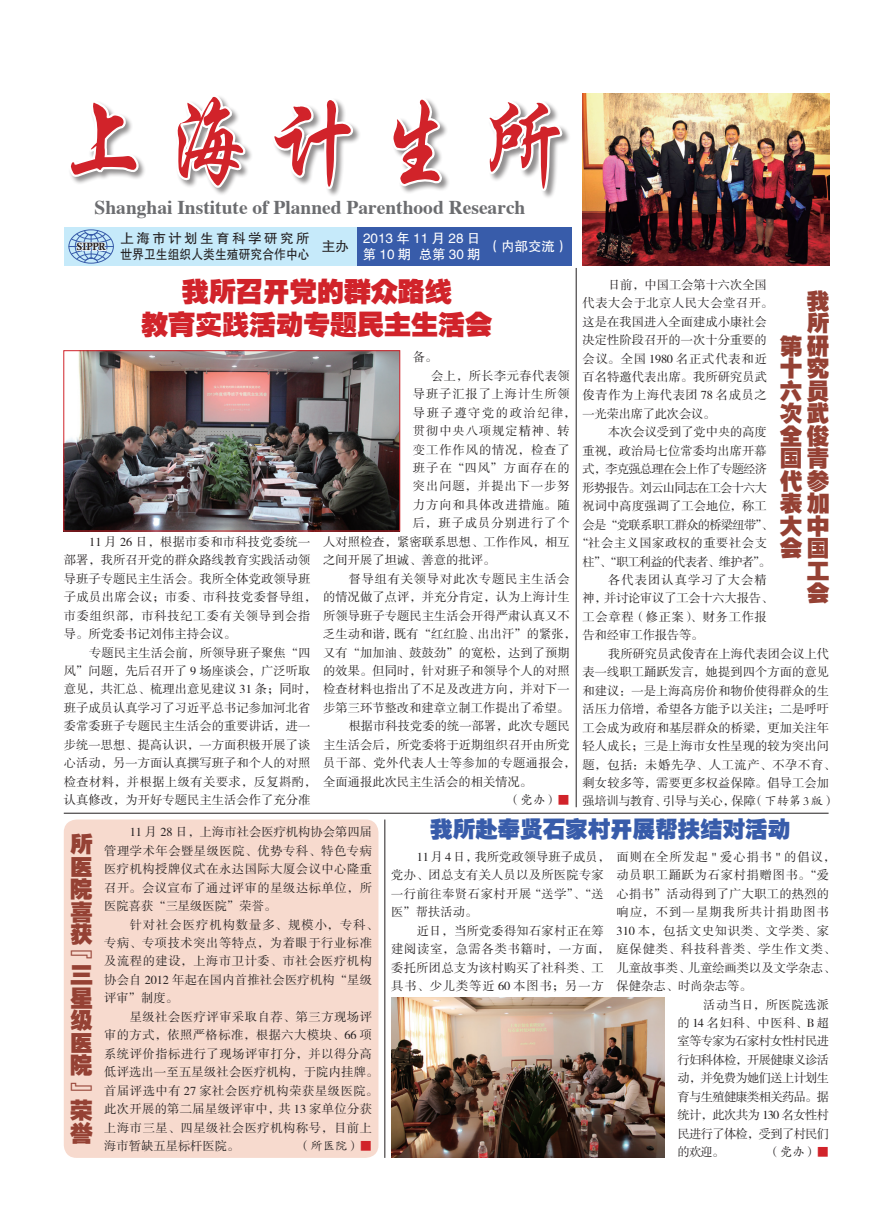
<style>
.page{position:relative;width:893px;height:1225px;background:#fff}
.page>*{position:absolute;margin:0;border:0;box-sizing:border-box;transform-origin:0 0}
.t1{font:100.95px "FZXKJW GB1 0";letter-spacing:.165em;color:#d1232a;scale:.89 1}
.t2{font:27px/32.4px "FZCCHJW GB1 0";color:#d1232a;text-align:center}
.t3{font:22.5px/22.5px "FZCCHJW GB1 0";color:#954134;text-align:justify}
.t4{font:22.5px "FZCCHJW GB1 0";color:#385caa}
.t5{font:700 19.5px "Times";color:#6c6d70}
.t6{font:13.5px/16.2px "FZHTJW GB1 0";letter-spacing:.005em;color:#231f20}
.t7{font:13.5px/16.2px "FZHTJW GB1 0";color:#fff}
.t8{font:12.3px/18.5px "FZSSJW GB1 0";letter-spacing:.005em;color:#231f20}
.t9{font:12.3px/18.5px "FZSSJW GB1 0";letter-spacing:.04em;color:#231f20}
.t10{font:12.3px/18.5px "FZSSJW GB1 0";letter-spacing:.045em;color:#231f20}
.t11{font:12.3px "FZSSJW GB1 0";letter-spacing:.075em;color:#231f20}
.t12{font:12.3px "FZSSJW GB1 0";letter-spacing:-.055em;color:#231f20}
.t13{font:12.3px "FZSSJW GB1 0";letter-spacing:.06em;color:#231f20}
.t14{font:12.3px "FZSSJW GB1 0";letter-spacing:.05em;color:#231f20}
.t15{font:12.3px "FZSSJW GB1 0";letter-spacing:-.065em;color:#231f20}
.t16{font:12.3px "FZSSJW GB1 0";letter-spacing:.03em;color:#231f20}
.t17{font:12.3px "FZSSJW GB1 0";letter-spacing:.09em;color:#231f20}
.t18{font:12.3px "FZSSJW GB1 0";letter-spacing:-.02em;color:#231f20}
.t19{font:12.3px "FZSSJW GB1 0";letter-spacing:-.03em;color:#231f20}
.t20{font:12.3px "FZSSJW GB1 0";letter-spacing:-.07em;color:#231f20}
.t21{font:12.3px "FZSSJW GB1 0";letter-spacing:-.06em;color:#231f20}
.t22{font:12.3px "FZKTJW GB1 0";color:#231f20}
.t23{font:12.3px "FZSSJW GB1 0";letter-spacing:.055em;color:#231f20}
.t24{font:12.3px "FZSSJW GB1 0";letter-spacing:-.045em;color:#231f20}
.t25{font:12.3px "FZSSJW GB1 0";letter-spacing:.085em;color:#231f20}
.t26{font:12.3px "FZSSJW GB1 0";letter-spacing:.07em;color:#231f20}
.t27{font:12.3px "FZSSJW GB1 0";letter-spacing:.125em;color:#231f20}
.t28{font:12.3px "FZSSJW GB1 0";letter-spacing:.035em;color:#231f20}
.t29{font:10.5px "Calis MT Bol";letter-spacing:-.025em;color:#231f20}
.s1{font-family:"FZSSJW GB1 0";color:#d1232a}
.s2{font-family:"FZKTJW GB1 0"}
</style>
<div class="page">
<div style="left:64px;top:819px;width:314px;height:338px;background:#f7dace;border-radius:13px"></div>
<svg style="left:70px;top:96px;width:496px;height:97px"></svg>
<div style="left:64px;top:227px;width:507px;height:39px;background:#c6eafa"></div>
<div style="left:357px;top:227px;width:214px;height:39px;background:#385caa"></div>
<svg style="left:68px;top:229px;width:46px;height:35px"></svg>
<hr style="left:576px;top:268px;width:1px;height:539px;background:#231f20">
<img style="left:583px;top:94px;width:246px;height:171px">
<img style="left:65px;top:352px;width:333px;height:177px">
<div style="left:63px;top:350px;width:337px;height:181px;border:1px solid #d1232a"></div>
<hr style="left:64px;top:813px;width:765px;height:1px;background:#231f20">
<hr style="left:384px;top:819px;width:1px;height:338px;background:#231f20">
<img style="left:391px;top:998px;width:274px;height:159px">
<h1 class="t1" style="left:58px;top:90px;width:575px">上海计生所</h1>
<h3 class="t5" style="left:95px;top:195px;width:432px">Shanghai Institute of Planned Parenthood Research</h3>
<p class="t7" style="left:363px;top:231px;width:119px">2013 年 11 月 28 日第10期 总第30期</p>
<p class="t6" style="left:120px;top:231px;width:191px">上海市计划生育科学研究所世界卫生组织人类生殖研究合作中心</p>
<p class="t6" style="left:322px;top:238px;width:28px">主办</p>
<p class="t7" style="left:488px;top:238px;width:82px">（内部交流）</p>
<p class="t29" style="left:77px;top:240px;width:31px">SIPPR</p>
<h2 class="t2" style="left:141px;top:276px;width:352px">我所召开党的群众路线<br>教育实践活动专题民主生活会</h2>
<p class="t8" style="left:64px;top:533px;width:254px;text-indent:25px">11 月 26 日，根据市委和市科技党委统一部署，我所召开党的群众路线教育实践活动领导班子专题民主生活会。我所全体党政领导班子成员出席会议；市委、市科技党委督导组，市委组织部，市科技纪工委有关领导到会指导。所党委书记刘伟主持会议。</p>
<p class="t8" style="left:64px;top:644px;width:254px;text-indent:25px">专题民主生活会前，所领导班子聚焦“四风”问题，先后召开了 9 场座谈会，广泛听取意见，共汇总、梳理出意见建议 31 条；同时，班子成员认真学习了习近平总书记参加河北省委常委班子专题民主生活会的重要讲话，进一步统一思想、提高认识，一方面积极开展了谈心活动，另一方面认真撰写班子和个人的对照检查材料，并根据上级有关要求，反复斟酌，认真修改，为开好专题民主生活会作了充分准</p>
<p class="t8" style="left:413px;top:348px;width:26px">备。</p>
<p class="t16" style="left:431px;top:369px;width:140px">会上，所长李元春代表领</p>
<p class="t26" style="left:413px;top:387px;width:158px">导班子汇报了上海计生所领</p>
<p class="t27" style="left:413px;top:406px;width:164px">导班子遵守党的政治纪律，</p>
<p class="t11" style="left:413px;top:424px;width:158px">贯彻中央八项规定精神、转</p>
<p class="t11" style="left:413px;top:443px;width:158px">变工作作风的情况，检查了</p>
<p class="t17" style="left:413px;top:461px;width:158px">班子在“四风”方面存在的</p>
<p class="t11" style="left:413px;top:480px;width:158px">突出问题，并提出下一步努</p>
<p class="t11" style="left:413px;top:498px;width:158px">力方向和具体改进措施。随</p>
<p class="t11" style="left:413px;top:517px;width:158px">后，班子成员分别进行了个</p>
<p class="t8" style="left:323px;top:533px;width:248px">人对照检查，紧密联系思想、工作作风，相互</p>
<p class="t8" style="left:323px;top:551px;width:174px">之间开展了坦诚、善意的批评。</p>
<p class="t13" style="left:349px;top:572px;width:223px">督导组有关领导对此次专题民主生活会</p>
<p class="t8" style="left:323px;top:588px;width:248px">的情况做了点评，并充分肯定，认为上海计生</p>
<p class="t8" style="left:323px;top:607px;width:248px">所领导班子专题民主生活会开得严肃认真又不</p>
<p class="t8" style="left:323px;top:625px;width:254px">乏生动和谐，既有“红红脸、出出汗”的紧张，</p>
<p class="t8" style="left:323px;top:644px;width:248px">又有“加加油、鼓鼓劲”的宽松，达到了预期</p>
<p class="t8" style="left:323px;top:662px;width:248px">的效果。但同时，针对班子和领导个人的对照</p>
<p class="t8" style="left:323px;top:680px;width:248px">检查材料也指出了不足及改进方向，并对下一</p>
<p class="t8" style="left:323px;top:699px;width:247px">步第三环节整改和建章立制工作提出了希望。</p>
<p class="t8" style="left:349px;top:717px;width:223px">根据市科技党委的统一部署，此次专题民</p>
<p class="t8" style="left:323px;top:736px;width:248px">主生活会后，所党委将于近期组织召开由所党</p>
<p class="t16" style="left:323px;top:756px;width:254px">员干部、党外代表人士等参加的专题通报会，</p>
<p class="t8" style="left:323px;top:773px;width:211px">全面通报此次民主生活会的相关情况。</p>
<p class="t22" style="left:508px;top:793px;width:63px">（党办）<span class="s1">■</span></p>
<p class="t8" style="left:583px;top:276px;width:192px;text-indent:25px">日前，中国工会第十六次全国代表大会于北京人民大会堂召开。这是在我国进入全面建成小康社会决定性阶段召开的一次十分重要的会议。全国 1980 名正式代表和近百名特邀代表出席。我所研究员武俊青作为上海代表团 78 名成员之一光荣出席了此次会议。</p>
<p class="t8" style="left:608px;top:423px;width:160px">本次会议受到了党中央的高度</p>
<p class="t8" style="left:583px;top:442px;width:186px">重视，政治局七位常委均出席开幕</p>
<p class="t15" style="left:583px;top:462px;width:186px">式，李克强总理在会上作了专题经济</p>
<p class="t15" style="left:583px;top:481px;width:186px">形势报告。刘云山同志在工会十六大</p>
<p class="t8" style="left:583px;top:497px;width:186px">祝词中高度强调了工会地位，称工</p>
<p class="t21" style="left:583px;top:518px;width:192px">会是“党联系职工群众的桥梁纽带”、</p>
<p class="t9" style="left:576px;top:534px;width:192px">“社会主义国家政权的重要社会支</p>
<p class="t20" style="left:583px;top:555px;width:190px">柱”、“职工利益的代表者、维护者”。</p>
<p class="t25" style="left:608px;top:573px;width:160px">各代表团认真学习了大会精</p>
<p class="t18" style="left:583px;top:592px;width:192px">神，并讨论审议了工会十六大报告、</p>
<p class="t23" style="left:583px;top:610px;width:186px">工会章程（修正案）、财务工作报</p>
<p class="t18" style="left:583px;top:629px;width:122px">告和经审工作报告等。</p>
<p class="t8" style="left:608px;top:645px;width:223px">我所研究员武俊青在上海代表团会议上代</p>
<p class="t8" style="left:583px;top:663px;width:248px">表一线职工踊跃发言，她提到四个方面的意见</p>
<p class="t8" style="left:583px;top:682px;width:248px">和建议：一是上海高房价和物价使得群众的生</p>
<p class="t8" style="left:583px;top:700px;width:248px">活压力倍增，希望各方能予以关注；二是呼吁</p>
<p class="t8" style="left:583px;top:719px;width:248px">工会成为政府和基层群众的桥梁，更加关注年</p>
<p class="t8" style="left:583px;top:737px;width:248px">轻人成长；三是上海市女性呈现的较为突出问</p>
<p class="t14" style="left:583px;top:758px;width:254px">题，包括：未婚先孕、人工流产、不孕不育、</p>
<p class="t8" style="left:583px;top:774px;width:248px">剩女较多等，需要更多权益保障。倡导工会加</p>
<p class="t19" style="left:583px;top:795px;width:254px">强培训与教育、引导与关心，保障<span class="s2">（下转第 3 版）</span></p>
<h3 class="t3" style="left:780px;top:290px;width:51px;text-align:right">我所第研十究六员次武全俊国青代参表加大中会国工会</h3>
<h3 class="t3" style="left:70px;top:833px;width:24px">所医院喜获</h3>
<h3 class="t3" style="left:70px;top:942px;width:24px">『三星级医院』荣誉</h3>
<p class="t8" style="left:104px;top:823px;width:269px;text-align:justify;text-indent:25px">11 月 28 日，上海市社会医疗机构协会第四届管理学术年会暨星级医院、优势专科、特色专病医疗机构授牌仪式在永达国际大厦会议中心隆重召开。会议宣布了通过评审的星级达标单位，所医院喜获“三星级医院”荣誉。</p>
<p class="t10" style="left:104px;top:915px;width:275px;text-indent:25px">针对社会医疗机构数量多、规模小，专科、专病、专项技术突出等特点，为着眼于行业标准及流程的建设，上海市卫计委、市社会医疗机构协会自 2012 年起在国内首推社会医疗机构“星级评审”制度。</p>
<p class="t9" style="left:104px;top:1008px;width:276px;text-indent:25px">星级社会医疗评审采取自荐、第三方现场评审的方式，依照严格标准，根据六大模块、66 项系统评价指标进行了现场评审打分，并以得分高低评选出一至五星级社会医疗机构，于院内挂牌。首届评选中有 27 家社会医疗机构荣获星级医院。此次开展的第二届星级评审中，共 13 家单位分获上海市三星、四星级社会医疗机构称号，目前上海市暂缺五星标杆医院。</p>
<p class="t22" style="left:298px;top:1139px;width:75px">（所医院）<span class="s1">■</span></p>
<h3 class="t4" style="left:430px;top:817px;width:362px">我所赴奉贤石家村开展帮扶结对活动</h3>
<p class="t8" style="left:391px;top:848px;width:220px;text-indent:25px">11 月 4 日，我所党政领导班子成员，党办、团总支有关人员以及所医院专家一行前往奉贤石家村开展“送学”、“送医”帮扶活动。</p>
<p class="t8" style="left:391px;top:922px;width:220px;text-indent:25px">近日，当所党委得知石家村正在筹建阅读室，急需各类书籍时，一方面，委托所团总支为该村购买了社科类、工具书、少儿类等近 60 本图书；另一方</p>
<p class="t11" style="left:617px;top:850px;width:220px">面则在全所发起 " 爱心捐书 " 的倡议，</p>
<p class="t13" style="left:617px;top:868px;width:214px">动员职工踊跃为石家村捐赠图书。“爱</p>
<p class="t8" style="left:617px;top:885px;width:214px">心捐书”活动得到了广大职工的热烈的</p>
<p class="t17" style="left:617px;top:905px;width:214px">响应，不到一星期我所共计捐助图书</p>
<p class="t14" style="left:617px;top:924px;width:214px">310 本，包括文史知识类、文学类、家</p>
<p class="t13" style="left:617px;top:942px;width:220px">庭保健类、科技科普类、学生作文类、</p>
<p class="t8" style="left:617px;top:958px;width:220px">儿童故事类、儿童绘画类以及文学杂志、</p>
<p class="t8" style="left:617px;top:977px;width:137px">保健杂志、时尚杂志等。</p>
<p class="t28" style="left:703px;top:998px;width:127px">活动当日，所医院选派</p>
<p class="t8" style="left:677px;top:1014px;width:153px">的 14 名妇科、中医科、B 超</p>
<p class="t12" style="left:677px;top:1034px;width:153px">室等专家为石家村女性村民进</p>
<p class="t12" style="left:677px;top:1053px;width:153px">行妇科体检，开展健康义诊活</p>
<p class="t12" style="left:677px;top:1071px;width:153px">动，并免费为她们送上计划生</p>
<p class="t12" style="left:677px;top:1090px;width:153px">育与生殖健康类相关药品。据</p>
<p class="t24" style="left:677px;top:1108px;width:153px">统计，此次共为 130 名女性村</p>
<p class="t12" style="left:677px;top:1127px;width:153px">民进行了体检，受到了村民们</p>
<p class="t8" style="left:677px;top:1143px;width:48px">的欢迎。</p>
<p class="t22" style="left:768px;top:1145px;width:63px">（党办）<span class="s1">■</span></p>
</div>
